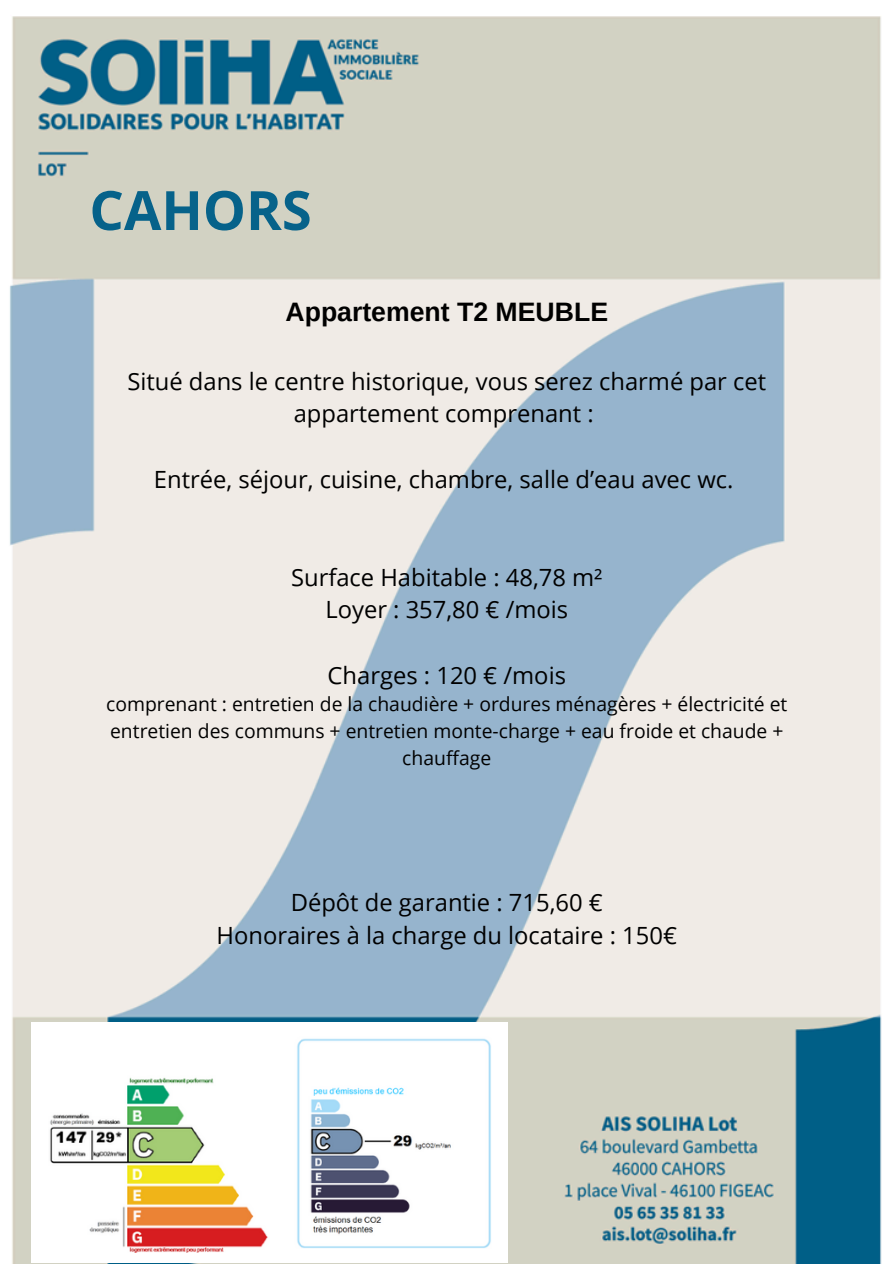
<style>
.page{position:relative;width:894px;height:1264px;background:#fff}
.page>*{position:absolute;margin:0;border:0;box-sizing:border-box;transform-origin:0 0}
.t1{font:700 54.15px "Open Sans";color:#06628a}
.t2{font:700 26.55px "Arimo";color:#000}
.t3{font:23.7px/32.7px "Open Sans";color:#000;text-align:center}
.t4{font:19.35px/27px "Open Sans";color:#000;text-align:center}
</style>
<div class="page">
<img style="left:10px;top:16px;width:872px;height:1247px">
<img style="left:32px;top:1022px;width:475px;height:240px">
<img style="left:48px;top:1033px;width:221px;height:219px">
<img style="left:294px;top:1036px;width:197px;height:213px">
<h1 class="t1" style="left:89px;top:172px;width:224px">CAHORS</h1>
<h2 class="t2" style="left:285px;top:297px;width:324px">Appartement T2 MEUBLE</h2>
<h3 class="t3" style="left:127px;top:364px;width:640px">Situé dans le centre historique, vous serez charmé par cet appartement comprenant :</h3>
<h3 class="t3" style="left:154px;top:462px;width:581px">Entrée, séjour, cuisine, chambre, salle d’eau avec wc.</h3>
<h3 class="t3" style="left:291px;top:560px;width:313px">Surface Habitable : 48,78 m²<br>Loyer : 357,80 € /mois</h3>
<p class="t3" style="left:327px;top:658px;width:240px">Charges : 120 € /mois</p>
<p class="t4" style="left:106px;top:689px;width:682px">comprenant : entretien de la chaudière + ordures ménagères + électricité et entretien des communs + entretien monte-charge + eau froide et chaude + chauffage</p>
<h3 class="t3" style="left:216px;top:885px;width:462px">Dépôt de garantie : 715,60 €<br>Honoraires à la charge du locataire : 150€</h3>
</div>
